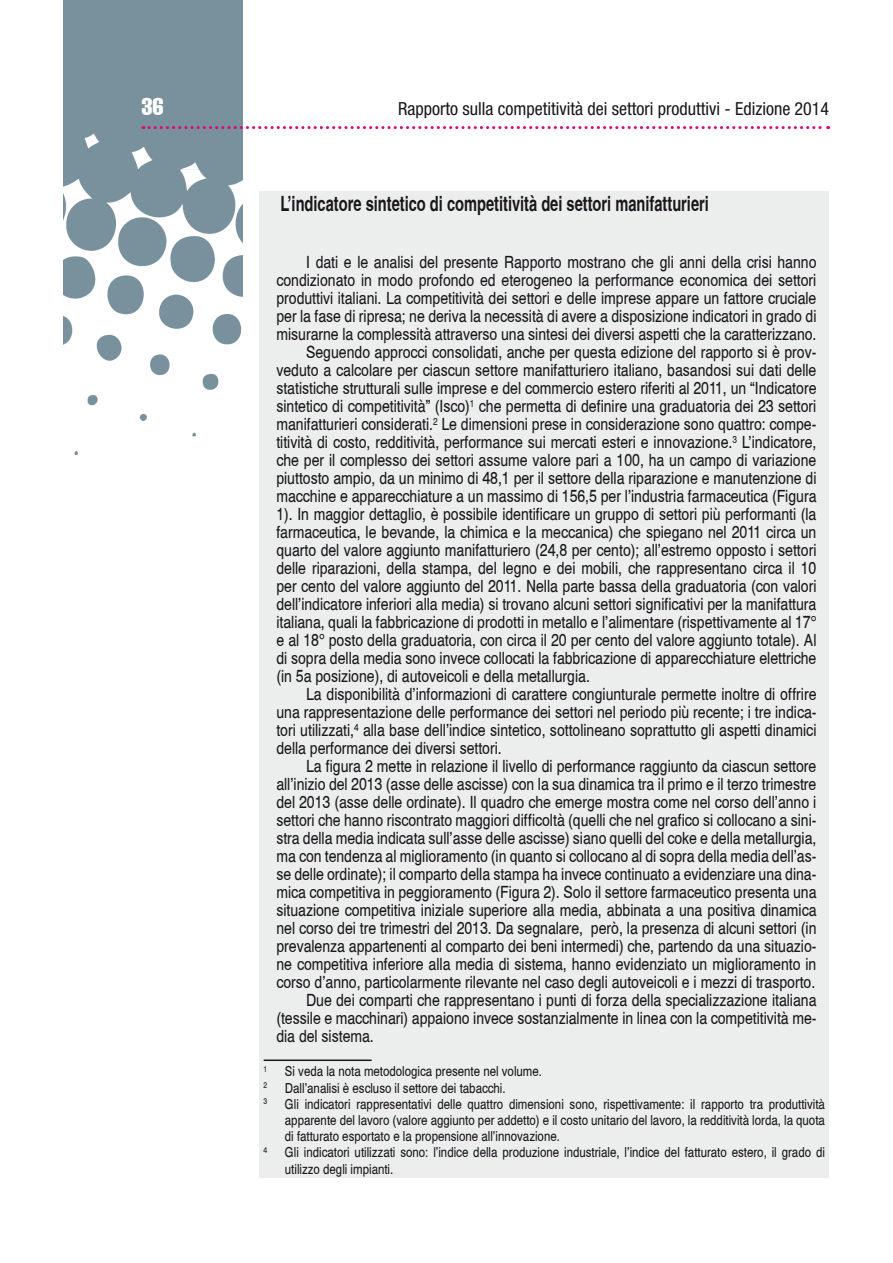
<style>
.page{position:relative;width:893px;height:1263px;background:#fff}
.page>*{position:absolute;margin:0;border:0;box-sizing:border-box;transform-origin:0 0}
.t1{font:extra-condensed 24px "Helvetica";color:#fff}
._04_BOX_Id__Titolo_p{font:700 condensed 21px "Helvetica";color:#1a171c;scale:.85 1}
.t2{font:condensed 18px "Helvetica Neue LT Std";color:#1a171c}
._02_BOX_Id__Testo_co{font:16.5px/18px "Helvetica Cnd";color:#1a171c;text-align:justify}
._07_Id_Testo_Note_pi{font:13.5px/16.2px "Helvetica Cnd";color:#1a171c;text-align:justify}
._07_Id_Testo_Note_pi-2{font:7.8px "Helvetica Cnd";color:#1a171c}
</style>
<div class="page">
<img style="left:64px;top:0;width:178px;height:454px">
<svg style="left:143px;top:126px;width:686px;height:3px"></svg>
<div style="left:259px;top:191px;width:570px;height:987px;background:#eceded"></div>
<hr style="left:264px;top:1059px;width:108px;height:2px;background:#1a171c">
<h1 class="t1" style="left:141px;top:91px;width:24px">36</h1>
<p class="t2" style="left:398px;top:98px;width:433px">Rapporto sulla competitività dei settori produttivi - Edizione 2014</p>
<p class="_04_BOX_Id__Titolo_p" style="left:281px;top:191px;width:505px">L’indicatore sintetico di competitività dei settori manifatturieri</p>
<p class="_02_BOX_Id__Testo_co" style="left:276px;top:253px;width:542px;text-indent:30px">I dati e le analisi del presente Rapporto mostrano che gli anni della crisi hanno condizionato in modo profondo ed eterogeneo la performance economica dei settori produttivi italiani. La competitività dei settori e delle imprese appare un fattore cruciale per la fase di ripresa; ne deriva la necessità di avere a disposizione indicatori in grado di misurarne la complessità attraverso una sintesi dei diversi aspetti che la caratterizzano.</p>
<p class="_02_BOX_Id__Testo_co" style="left:276px;top:343px;width:542px;text-indent:30px">Seguendo approcci consolidati, anche per questa edizione del rapporto si è prov&shy;veduto a calcolare per ciascun settore manifatturiero italiano, basandosi sui dati delle statistiche strutturali sulle imprese e del commercio estero riferiti al 2011, un “Indicatore sintetico di competitività” (Isco)<sup>1</sup> che permetta di definire una graduatoria dei 23 settori manifatturieri considerati.<sup>2</sup> Le dimensioni prese in considerazione sono quattro: compe&shy;titività di costo, redditività, performance sui mercati esteri e innovazione.<sup>3</sup> L’indicatore, che per il complesso dei settori assume valore pari a 100, ha un campo di variazione piuttosto ampio, da un minimo di 48,1 per il settore della riparazione e manutenzione di macchine e apparecchiature a un massimo di 156,5 per l’industria farmaceutica (Figura 1). In maggior dettaglio, è possibile identificare un gruppo di settori più performanti (la farmaceutica, le bevande, la chimica e la meccanica) che spiegano nel 2011 circa un quarto del valore aggiunto manifatturiero (24,8 per cento); all’estremo opposto i settori delle riparazioni, della stampa, del legno e dei mobili, che rappresentano circa il 10 per cento del valore aggiunto del 2011. Nella parte bassa della graduatoria (con valori dell’indicatore inferiori alla media) si trovano alcuni settori significativi per la manifattura italiana, quali la fabbricazione di prodotti in metallo e l’alimentare (rispettivamente al 17° e al 18° posto della graduatoria, con circa il 20 per cento del valore aggiunto totale). Al di sopra della media sono invece collocati la fabbricazione di apparecchiature elettriche (in 5a posizione), di autoveicoli e della metallurgia.</p>
<p class="_02_BOX_Id__Testo_co" style="left:276px;top:685px;width:542px;text-indent:30px">La disponibilità d’informazioni di carattere congiunturale permette inoltre di offrire una rappresentazione delle performance dei settori nel periodo più recente; i tre indica&shy;tori utilizzati,<sup>4</sup> alla base dell’indice sintetico, sottolineano soprattutto gli aspetti dinamici della performance dei diversi settori.</p>
<p class="_02_BOX_Id__Testo_co" style="left:276px;top:757px;width:542px;text-indent:30px">La figura 2 mette in relazione il livello di performance raggiunto da ciascun settore all’inizio del 2013 (asse delle ascisse) con la sua dinamica tra il primo e il terzo trimestre del 2013 (asse delle ordinate). Il quadro che emerge mostra come nel corso dell’anno i settori che hanno riscontrato maggiori difficoltà (quelli che nel grafico si collocano a sini&shy;stra della media indicata sull’asse delle ascisse) siano quelli del coke e della metallurgia, ma con tendenza al miglioramento (in quanto si collocano al di sopra della media dell’as&shy;se delle ordinate); il comparto della stampa ha invece continuato a evidenziare una dina&shy;mica competitiva in peggioramento (Figura 2). Solo il settore farmaceutico presenta una situazione competitiva iniziale superiore alla media, abbinata a una positiva dinamica nel corso dei tre trimestri del 2013. Da segnalare, però, la presenza di alcuni settori (in prevalenza appartenenti al comparto dei beni intermedi) che, partendo da una situazio&shy;ne competitiva inferiore alla media di sistema, hanno evidenziato un miglioramento in corso d’anno, particolarmente rilevante nel caso degli autoveicoli e i mezzi di trasporto.</p>
<p class="_02_BOX_Id__Testo_co" style="left:276px;top:991px;width:542px;text-indent:30px">Due dei comparti che rappresentano i punti di forza della specializzazione italiana (tessile e macchinari) appaiono invece sostanzialmente in linea con la competitività me&shy;dia del sistema.</p>
<p class="_07_Id_Testo_Note_pi-2" style="left:264px;top:1064px;width:5px">1</p>
<p class="_07_Id_Testo_Note_pi" style="left:285px;top:1063px;width:259px">Si veda la nota metodologica presente nel volume.</p>
<p class="_07_Id_Testo_Note_pi-2" style="left:264px;top:1080px;width:5px">2</p>
<p class="_07_Id_Testo_Note_pi" style="left:285px;top:1079px;width:222px">Dall’analisi è escluso il settore dei tabacchi.</p>
<p class="_07_Id_Testo_Note_pi-2" style="left:264px;top:1097px;width:5px">3</p>
<p class="_07_Id_Testo_Note_pi" style="left:285px;top:1096px;width:542px">Gli indicatori rappresentativi delle quattro dimensioni sono, rispettivamente: il rapporto tra produttività apparente del lavoro (valore aggiunto per addetto) e il costo unitario del lavoro, la redditività lorda, la quota di fatturato esportato e la propensione all’innovazione.</p>
<p class="_07_Id_Testo_Note_pi-2" style="left:264px;top:1145px;width:5px">4</p>
<p class="_07_Id_Testo_Note_pi" style="left:285px;top:1144px;width:541px">Gli indicatori utilizzati sono: l’indice della produzione industriale, l’indice del fatturato estero, il grado di utilizzo degli impianti.</p>
</div>
